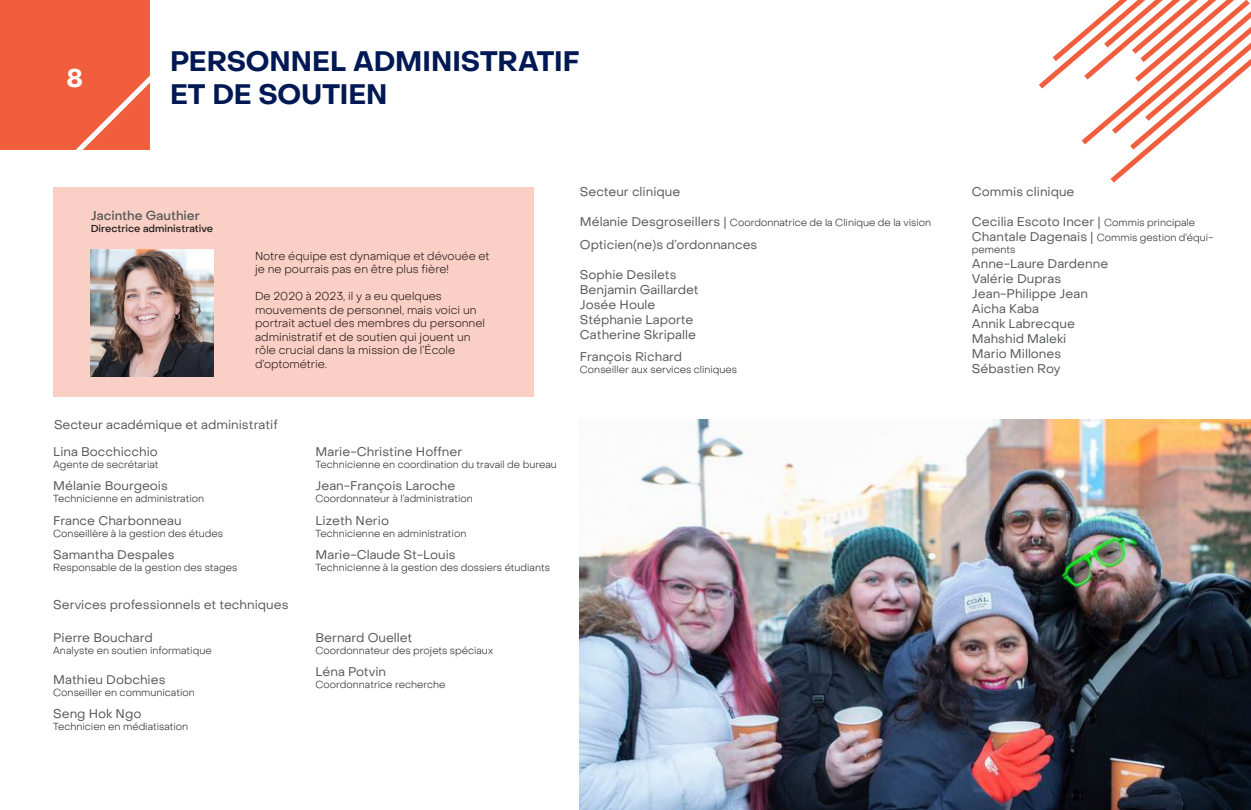
<style>
.page{position:relative;width:1251px;height:810px;background:#fff}
.page>*{position:absolute;margin:0;border:0;box-sizing:border-box;transform-origin:0 0}
.Headline{font:700 27.5px/33px "Object Sans";color:#001954}
.t1{font:700 25px "Object Sans";color:#fff}
.t2{font:12.5px "Object Sans";color:#57585a}
.t3{font:500 12.5px "Object Sans";color:#57585a}
.t4{font:300 11.25px/13.5px "Object Sans";color:#1c1010}
.t5{font:300 10px/12px "Object Sans";color:#231f20}
.t6{font:500 10px "Object Sans";color:#231f20}
.s1{font-weight:400;font-size:12.5px;color:#57585a}
.s2{font-weight:300;font-size:10px;color:#231f20}
</style>
<div class="page">
<div style="left:53px;top:187px;width:481px;height:210px;background:#facfc5"></div>
<img style="left:580px;top:419px;width:671px;height:391px">
<div style="left:0;top:0;width:150px;height:150px;background:#f15e3d"></div>
<svg style="left:75px;top:75px;width:75px;height:75px"></svg>
<svg style="left:1039px;top:0;width:212px;height:183px"></svg>
<img style="left:90px;top:249px;width:123px;height:127px">
<p class="t1" style="left:66px;top:63px;width:18px">8</p>
<p class="Headline" style="left:170px;top:45px;width:411px">PERSONNEL ADMINISTRATIF<br>ET DE SOUTIEN</p>
<p class="t3" style="left:91px;top:208px;width:111px">Jacinthe Gauthier</p>
<p class="t6" style="left:91px;top:222px;width:124px">Directrice administrative</p>
<p class="t4" style="left:255px;top:249px;width:236px">Notre équipe est dynamique et dévouée et je ne pourrais pas en être plus fière!</p>
<p class="t4" style="left:255px;top:290px;width:231px">De 2020 à 2023, il y a eu quelques mouvements de personnel, mais voici un portrait actuel des membres du personnel administratif et de soutien qui jouent un rôle crucial dans la mission de l’École d’optométrie.</p>
<p class="t2" style="left:580px;top:184px;width:102px">Secteur clinique</p>
<p class="t5" style="left:580px;top:217px;width:353px"><span class="s1">Mélanie Desgroseillers |</span> Coordonnatrice de la Clinique de la vision</p>
<p class="t2" style="left:580px;top:237px;width:179px">Opticien(ne)s d’ordonnances</p>
<p class="t2" style="left:580px;top:267px;width:98px">Sophie Desilets</p>
<p class="t2" style="left:580px;top:282px;width:120px">Benjamin Gaillardet</p>
<p class="t2" style="left:580px;top:297px;width:77px">Josée Houle</p>
<p class="t2" style="left:580px;top:312px;width:115px">Stéphanie Laporte</p>
<p class="t2" style="left:580px;top:327px;width:118px">Catherine Skripalle</p>
<p class="t2" style="left:580px;top:349px;width:104px">François Richard</p>
<p class="t5" style="left:580px;top:364px;width:159px">Conseiller aux services cliniques</p>
<p class="t2" style="left:54px;top:417px;width:226px">Secteur académique et administratif</p>
<p class="t2" style="left:53px;top:444px;width:106px">Lina Bocchicchio</p>
<p class="t5" style="left:53px;top:458px;width:107px">Agente de secrétariat</p>
<p class="t2" style="left:53px;top:478px;width:116px">Mélanie Bourgeois</p>
<p class="t5" style="left:53px;top:493px;width:152px">Technicienne en administration</p>
<p class="t2" style="left:53px;top:513px;width:130px">France Charbonneau</p>
<p class="t5" style="left:53px;top:527px;width:171px">Conseillère à la gestion des études</p>
<p class="t2" style="left:53px;top:547px;width:123px">Samantha Despales</p>
<p class="t5" style="left:53px;top:562px;width:186px">Responsable de la gestion des stages</p>
<p class="t2" style="left:53px;top:597px;width:237px">Services professionnels et techniques</p>
<p class="t2" style="left:53px;top:630px;width:101px">Pierre Bouchard</p>
<p class="t5" style="left:53px;top:644px;width:160px">Analyste en soutien informatique</p>
<p class="t2" style="left:53px;top:672px;width:114px">Mathieu Dobchies</p>
<p class="t5" style="left:53px;top:686px;width:143px">Conseiller en communication</p>
<p class="t2" style="left:53px;top:706px;width:90px">Seng Hok Ngo</p>
<p class="t5" style="left:53px;top:721px;width:137px">Technicien en médiatisation</p>
<p class="t2" style="left:316px;top:444px;width:148px">Marie-Christine Hoffner</p>
<p class="t5" style="left:316px;top:458px;width:243px">Technicienne en coordination du travail de bureau</p>
<p class="t2" style="left:316px;top:478px;width:141px">Jean-François Laroche</p>
<p class="t5" style="left:316px;top:493px;width:159px">Coordonnateur à l’administration</p>
<p class="t2" style="left:316px;top:513px;width:75px">Lizeth Nerio</p>
<p class="t5" style="left:316px;top:527px;width:152px">Technicienne en administration</p>
<p class="t2" style="left:316px;top:547px;width:142px">Marie-Claude St-Louis</p>
<p class="t5" style="left:316px;top:562px;width:236px">Technicienne à la gestion des dossiers étudiants</p>
<p class="t2" style="left:316px;top:630px;width:98px">Bernard Ouellet</p>
<p class="t5" style="left:316px;top:644px;width:179px">Coordonnateur des projets spéciaux</p>
<p class="t2" style="left:316px;top:664px;width:72px">Léna Potvin</p>
<p class="t5" style="left:316px;top:679px;width:132px">Coordonnatrice recherche</p>
<p class="t2" style="left:972px;top:184px;width:104px">Commis clinique</p>
<p class="t2" style="left:972px;top:214px;width:225px">Cecilia Escoto Incer | <span class="s2">Commis principale</span></p>
<p class="t5" style="left:972px;top:232px;width:243px"><span class="s1">Chantale Dagenais |</span> Commis gestion d’équi&shy;pements</p>
<p class="t2" style="left:972px;top:256px;width:138px">Anne-Laure Dardenne</p>
<p class="t2" style="left:972px;top:271px;width:91px">Valérie Dupras</p>
<p class="t2" style="left:972px;top:286px;width:117px">Jean-Philippe Jean</p>
<p class="t2" style="left:972px;top:301px;width:69px">Aicha Kaba</p>
<p class="t2" style="left:972px;top:316px;width:105px">Annik Labrecque</p>
<p class="t2" style="left:972px;top:331px;width:96px">Mahshid Maleki</p>
<p class="t2" style="left:972px;top:346px;width:91px">Mario Millones</p>
<p class="t2" style="left:972px;top:361px;width:90px">Sébastien Roy</p>
</div>
